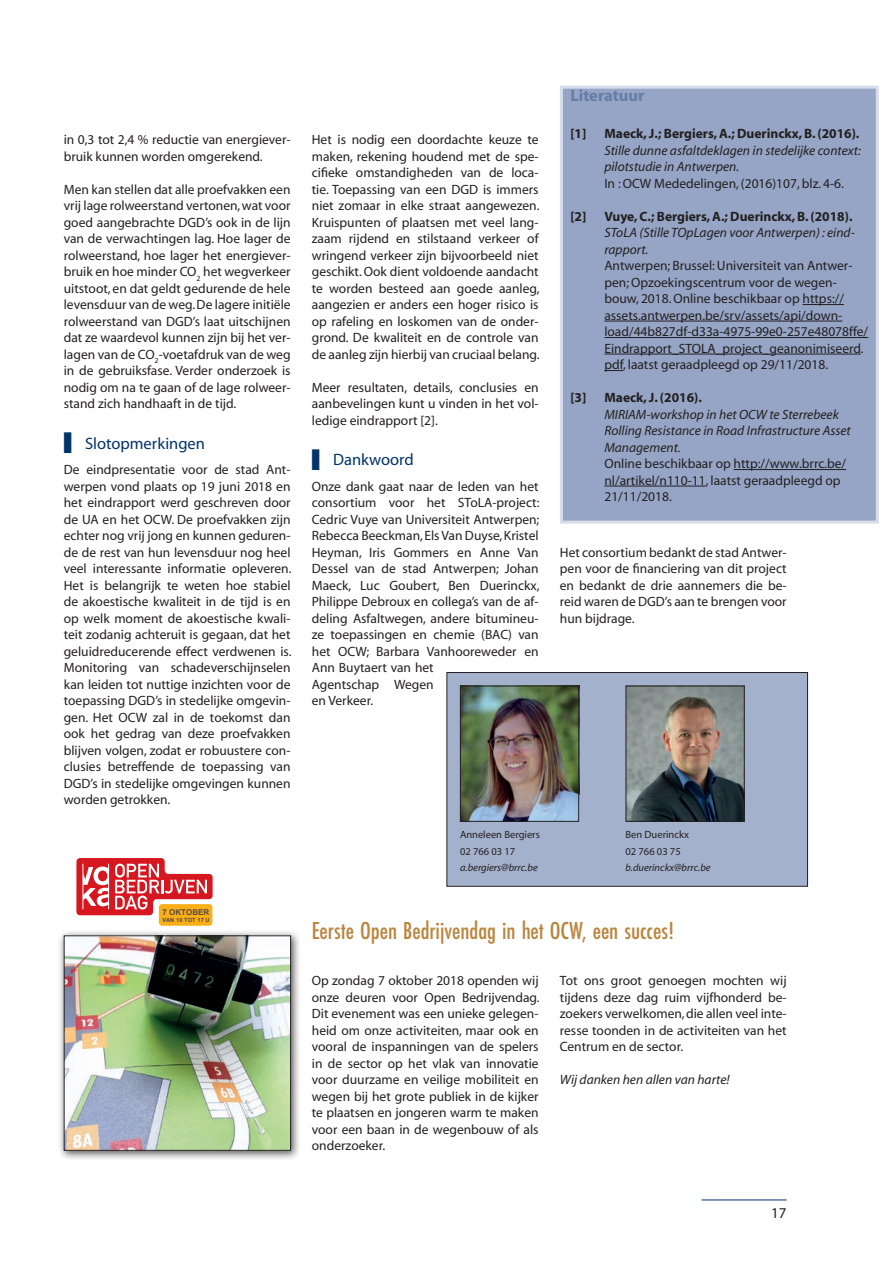
<style>
.page{position:relative;width:893px;height:1263px;background:#fff}
.page>*{position:absolute;margin:0;border:0;box-sizing:border-box;transform-origin:0 0}
.t1{font:500 25.5px "Futura PT Cond";color:#ba853d}
.t2{font:16.5px "Myriad";color:#003367}
.t3{font:700 16.5px "Myriad";color:#657da7}
.t4{font:15px "Myriad";color:#231f20}
.t5{font:13.5px/16.5px "Myriad";color:#231f20;text-align:justify}
.t6{font:italic 13.5px/16.5px "Myriad";color:#231f20}
.t7{font:700 13.5px "Myriad";color:#231f20}
.t8{font:10.5px/16.5px "Myriad";color:#231f20}
.t9{font:italic 10.5px "Myriad";color:#231f20}
.t10{font:700 8.1px "Arial";color:#594a41}
.t11{font:700 5.7px "Arial";letter-spacing:.01em;color:#594a41}
</style>
<div class="page">
<hr style="left:702px;top:1199px;width:85px;height:1px;background:#003367">
<div style="left:561px;top:87px;width:316px;height:435px;background:#96a5c5"></div>
<hr style="left:803px;top:304px;width:41px;height:1px;background:#231f20">
<hr style="left:604px;top:321px;width:238px;height:1px;background:#231f20">
<hr style="left:604px;top:337px;width:264px;height:1px;background:#231f20">
<hr style="left:604px;top:354px;width:257px;height:1px;background:#231f20">
<svg style="left:604px;top:370px;width:19px;height:1px"></svg>
<hr style="left:734px;top:469px;width:112px;height:1px;background:#231f20">
<hr style="left:604px;top:486px;width:102px;height:1px;background:#231f20">
<div style="left:560px;top:86px;width:319px;height:438px;border:3px solid #d7ddea"></div>
<svg style="left:76px;top:858px;width:137px;height:68px"></svg>
<div style="left:58px;top:929px;width:243px;height:232px;background:#231f20;opacity:.75"></div>
<img style="left:66px;top:937px;width:223px;height:212px">
<div style="left:64px;top:935px;width:227px;height:216px;border:1px solid #231f20"></div>
<div style="left:447px;top:672px;width:360px;height:214px;background:#a4b1cd"></div>
<img style="left:462px;top:688px;width:115px;height:132px">
<div style="left:460px;top:686px;width:119px;height:136px;border:1px solid #231f20"></div>
<img style="left:628px;top:688px;width:115px;height:132px">
<div style="left:626px;top:686px;width:119px;height:136px;border:1px solid #231f20"></div>
<div style="left:446px;top:672px;width:362px;height:215px;border:1px solid #231f20"></div>
<p class="t5" style="left:64px;top:132px;width:228px">in 0,3 tot 2,4 % reductie van energiever&shy;bruik kunnen worden omgerekend.</p>
<p class="t5" style="left:64px;top:181px;width:228px">Men kan stellen dat alle proefvakken een vrij lage rolweerstand vertonen, wat voor goed aangebrachte DGD’s ook in de lijn van de verwachtingen lag. Hoe lager de rolweerstand, hoe lager het energiever&shy;bruik en hoe minder CO<sub>2</sub> het wegverkeer uitstoot, en dat geldt gedurende de hele levensduur van de weg. De lagere initiële rolweerstand van DGD’s laat uitschijnen dat ze waardevol kunnen zijn bij het ver&shy;lagen van de CO<sub>2</sub>-voetafdruk van de weg in de gebruiksfase. Verder onderzoek is nodig om na te gaan of de lage rolweer&shy;stand zich handhaaft in de tijd.</p>
<p class="t2" style="left:64px;top:435px;width:143px">■ Slotopmerkingen</p>
<p class="t5" style="left:64px;top:462px;width:229px">De eindpresentatie voor de stad Ant&shy;werpen vond plaats op 19 juni 2018 en het eindrapport werd geschreven door de UA en het OCW. De proefvakken zijn echter nog vrij jong en kunnen geduren&shy;de de rest van hun levensduur nog heel veel interessante informatie opleveren.<br>Het is belangrijk te weten hoe stabiel de akoestische kwaliteit in de tijd is en op welk moment de akoestische kwali&shy;teit zodanig achteruit is gegaan, dat het geluidreducerende effect verdwenen is.<br>Monitoring van schadeverschijnselen kan leiden tot nuttige inzichten voor de toepassing DGD’s in stedelijke omgevin&shy;gen. Het OCW zal in de toekomst dan ook het gedrag van deze proefvakken blijven volgen, zodat er robuustere con&shy;clusies betreffende de toepassing van DGD’s in stedelijke omgevingen kunnen worden getrokken.</p>
<p class="t10" style="left:163px;top:906px;width:48px">7 OKTOBER</p>
<p class="t11" style="left:163px;top:916px;width:49px">VAN 10 TOT 17 U</p>
<p class="t5" style="left:312px;top:132px;width:229px">Het is nodig een doordachte keuze te maken, rekening houdend met de spe&shy;cifieke omstandigheden van de loca&shy;tie. Toepassing van een DGD is immers niet zomaar in elke straat aangewezen.<br>Kruispunten of plaatsen met veel lang&shy;zaam rijdend en stilstaand verkeer of wringend verkeer zijn bijvoorbeeld niet geschikt. Ook dient voldoende aandacht te worden besteed aan goede aanleg, aangezien er anders een hoger risico is op rafeling en loskomen van de onder&shy;grond. De kwaliteit en de controle van de aanleg zijn hierbij van cruciaal belang.</p>
<p class="t5" style="left:312px;top:379px;width:228px">Meer resultaten, details, conclusies en aanbevelingen kunt u vinden in het vol&shy;ledige eindrapport [2].</p>
<p class="t2" style="left:312px;top:451px;width:104px">■ Dankwoord</p>
<p class="t5" style="left:312px;top:478px;width:229px;text-align:left">Onze dank gaat naar de leden van het consortium voor het SToLA-project:<br>Cedric Vuye van Universiteit Antwerpen;<br>Rebecca Beeckman, Els Van Duyse, Kristel<br>Heyman, Iris Gommers en Anne Van<br>Dessel van de stad Antwerpen; Johan<br>Maeck, Luc Goubert, Ben Duerinckx,<br>Philippe Debroux en collega’s van de af&shy;deling Asfaltwegen, andere bitumineu&shy;ze toepassingen en chemie (BAC) van het OCW; Barbara Vanhooreweder en<br>Ann Buytaert van het<br>Agentschap Wegen<br>en Verkeer.</p>
<p class="t3" style="left:570px;top:87px;width:75px">Literatuur</p>
<p class="t7" style="left:570px;top:127px;width:17px">[1]</p>
<p class="t7" style="left:604px;top:127px;width:257px">Maeck, J.; Bergiers, A.; Duerinckx, B. (2016).</p>
<p class="t6" style="left:604px;top:142px;width:258px">Stille dunne asfaltdeklagen in stedelijke context: pilotstudie in Antwerpen.</p>
<p class="t5" style="left:604px;top:175px;width:241px">In : OCW Mededelingen, (2016)107, blz. 4-6.</p>
<p class="t7" style="left:570px;top:209px;width:17px">[2]</p>
<p class="t7" style="left:604px;top:209px;width:250px">Vuye, C.; Bergiers, A.; Duerinckx, B. (2018).</p>
<p class="t6" style="left:604px;top:225px;width:252px">SToLA (Stille TOpLagen voor Antwerpen) : eind&shy;rapport.</p>
<p class="t5" style="left:604px;top:258px;width:265px;text-align:left">Antwerpen; Brussel: Universiteit van Antwer&shy;pen; Opzoekingscentrum voor de wegen&shy;bouw, 2018. Online beschikbaar op https:// assets.antwerpen.be/srv/assets/api/down&shy;load/44b827df-d33a-4975-99e0-257e48078ffe/ Eindrapport_STOLA_project_geanonimiseerd. pdf, laatst geraadpleegd op 29/11/2018.</p>
<p class="t7" style="left:570px;top:391px;width:17px">[3]</p>
<p class="t7" style="left:604px;top:391px;width:99px">Maeck, J. (2016).</p>
<p class="t6" style="left:604px;top:406px;width:248px">MIRIAM-workshop in het OCW te Sterrebeek<br>Rolling Resistance in Road Infrastructure Asset<br>Management.</p>
<p class="t5" style="left:604px;top:456px;width:243px;text-align:left">Online beschikbaar op http://www.brrc.be/ nl/artikel/n110-11, laatst geraadpleegd op<br>21/11/2018.</p>
<p class="t5" style="left:560px;top:544px;width:228px">Het consortium bedankt de stad Antwer&shy;pen voor de financiering van dit project en bedankt de drie aannemers die be&shy;reid waren de DGD’s aan te brengen voor hun bijdrage.</p>
<p class="t8" style="left:460px;top:827px;width:81px">Anneleen Bergiers<br>02 766 03 17</p>
<p class="t9" style="left:460px;top:862px;width:79px">a.bergiers@brrc.be</p>
<p class="t8" style="left:626px;top:827px;width:65px">Ben Duerinckx<br>02 766 03 75</p>
<p class="t9" style="left:626px;top:862px;width:87px">b.duerinckx@brrc.be</p>
<h1 class="t1" style="left:312px;top:916px;width:364px">Eerste Open Bedrijvendag in het OCW, een succes!</h1>
<p class="t5" style="left:312px;top:973px;width:229px">Op zondag 7 oktober 2018 openden wij onze deuren voor Open Bedrijvendag.<br>Dit evenement was een unieke gelegen&shy;heid om onze activiteiten, maar ook en vooral de inspanningen van de spelers in de sector op het vlak van innovatie voor duurzame en veilige mobiliteit en wegen bij het grote publiek in de kijker te plaatsen en jongeren warm te maken voor een baan in de wegenbouw of als onderzoeker.</p>
<p class="t5" style="left:560px;top:973px;width:228px">Tot ons groot genoegen mochten wij tijdens deze dag ruim vijfhonderd be&shy;zoekers verwelkomen, die allen veel inte&shy;resse toonden in de activiteiten van het Centrum en de sector.</p>
<p class="t6" style="left:560px;top:1072px;width:171px">Wij danken hen allen van harte!</p>
<p class="t4" style="left:771px;top:1205px;width:17px">17</p>
</div>
